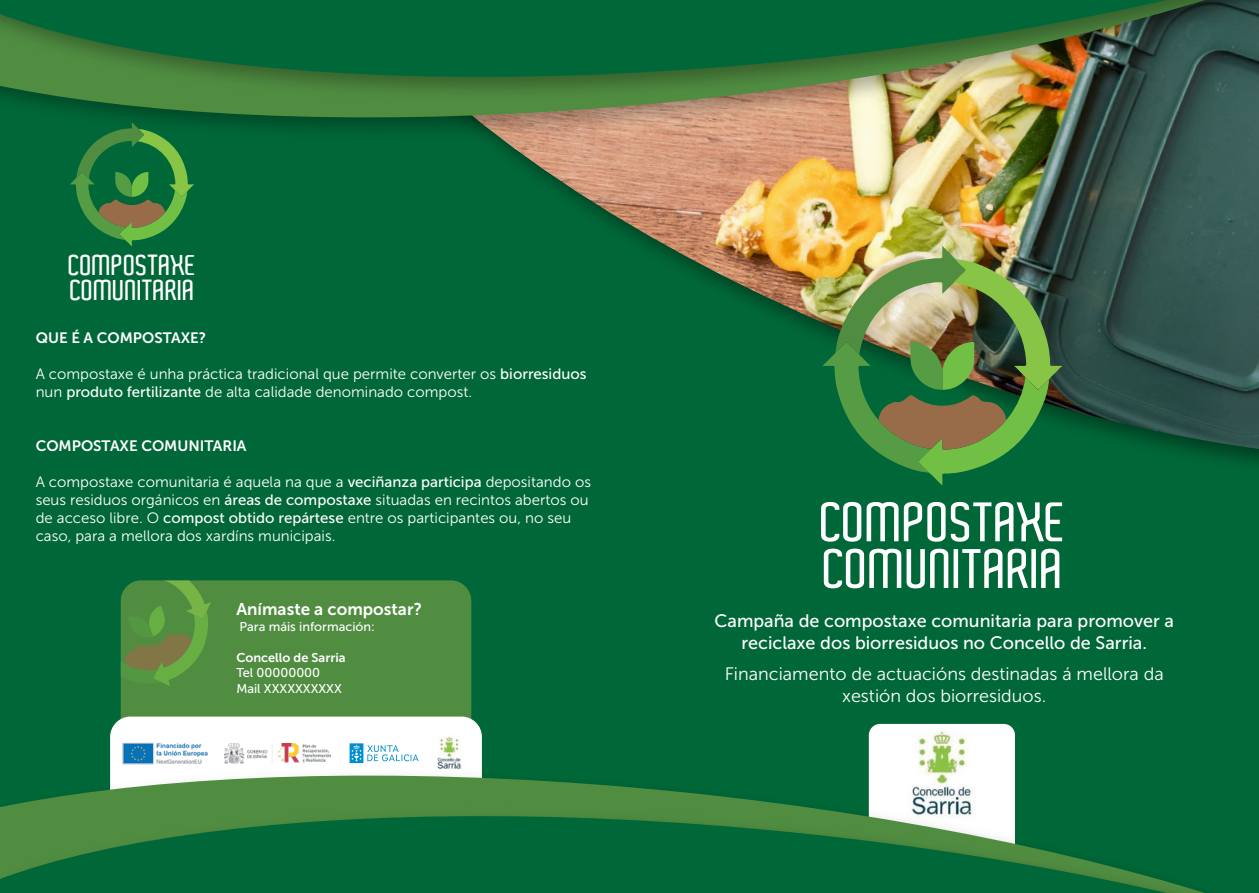
<style>
.page{position:relative;width:1259px;height:893px;background:#006838}
.page>*{position:absolute;margin:0;border:0;box-sizing:border-box;transform-origin:0 0}
.t1{font:600 53.55px/46.7px "Aldo";color:#fff}
.t2{font:600 27.75px/24.2px "Aldo";color:#fff}
.t3{font:18px/21.6px "Museo Sans 500";color:#fff;text-align:center}
.t4{font:18px/21.6px "Museo Sans 300";color:#fff;text-align:center}
.t5{font:16.95px "Museo Sans 700";color:#fff}
.t6{font:15px/18px "Museo Sans 300";color:#fff}
.t7{font:15px "Museo Sans 700";color:#fff}
.t8{font:12.75px/15.6px "Museo Sans 500";color:#fff}
.t9{font:12.75px "Museo Sans 700";color:#fff}
.s1{font-family:"Museo Sans 500"}
</style>
<div class="page">
<div style="left:121px;top:580px;width:350px;height:313px;background:#508d41;border-radius:20px"></div>
<svg style="left:121px;top:580px;width:90px;height:106px"></svg>
<div style="left:110px;top:717px;width:372px;height:176px;background:#fff;border-radius:20px"></div>
<img style="left:505px;top:151px;width:754px;height:298px">
<svg style="left:869px;top:724px;width:146px;height:18px"></svg>
<img style="left:895px;top:728px;width:93px;height:14px">
<svg style="left:110px;top:742px;width:905px;height:40px"></svg>
<svg style="left:0;top:782px;width:1205px;height:111px"></svg>
<img style="left:85px;top:111px;width:1174px;height:40px">
<svg style="left:0;top:0;width:1259px;height:111px"></svg>
<img style="left:822px;top:246px;width:240px;height:239px">
<svg style="left:70px;top:122px;width:124px;height:124px"></svg>
<svg style="left:349px;top:743px;width:70px;height:20px"></svg>
<img style="left:122px;top:742px;width:86px;height:24px">
<img style="left:224px;top:743px;width:106px;height:20px">
<img style="left:431px;top:736px;width:35px;height:34px">
<h2 class="t2" style="left:69px;top:254px;width:129px">COMPOSTAXE<br>COMUNITARIA</h2>
<p class="t7" style="left:36px;top:330px;width:172px">QUE É A COMPOSTAXE?</p>
<p class="t6" style="left:36px;top:365px;width:552px">A compostaxe é unha práctica tradicional que permite converter os <span class="s1">biorresiduos </span>nun <span class="s1">produto fertilizante</span> de alta calidade denominado compost.</p>
<p class="t7" style="left:36px;top:438px;width:212px">COMPOSTAXE COMUNITARIA</p>
<p class="t6" style="left:36px;top:473px;width:557px">A compostaxe comunitaria é aquela na que a <span class="s1">veciñanza participa</span> depositando os seus residuos orgánicos en <span class="s1">áreas de compostaxe</span> situadas en recintos abertos ou de acceso libre. O <span class="s1">compost obtido repártese</span> entre os participantes ou, no seu caso, para a mellora dos xardíns municipais.</p>
<p class="t5" style="left:236px;top:600px;width:187px">Anímaste a compostar?</p>
<p class="t8" style="left:239px;top:619px;width:137px">Para máis información:</p>
<p class="t9" style="left:236px;top:650px;width:111px">Concello de Sarria</p>
<p class="t8" style="left:236px;top:665px;width:107px">Tel 00000000<br>Mail XXXXXXXXXX</p>
<h1 class="t1" style="left:821px;top:499px;width:248px">COMPOSTAXE<br>COMUNITARIA</h1>
<p class="t3" style="left:714px;top:610px;width:461px">Campaña de compostaxe comunitaria para promover a reciclaxe dos biorresiduos no Concello de Sarria.</p>
<p class="t4" style="left:724px;top:663px;width:440px">Financiamento de actuacións destinadas á mellora da xestión dos biorresiduos.</p>
</div>
